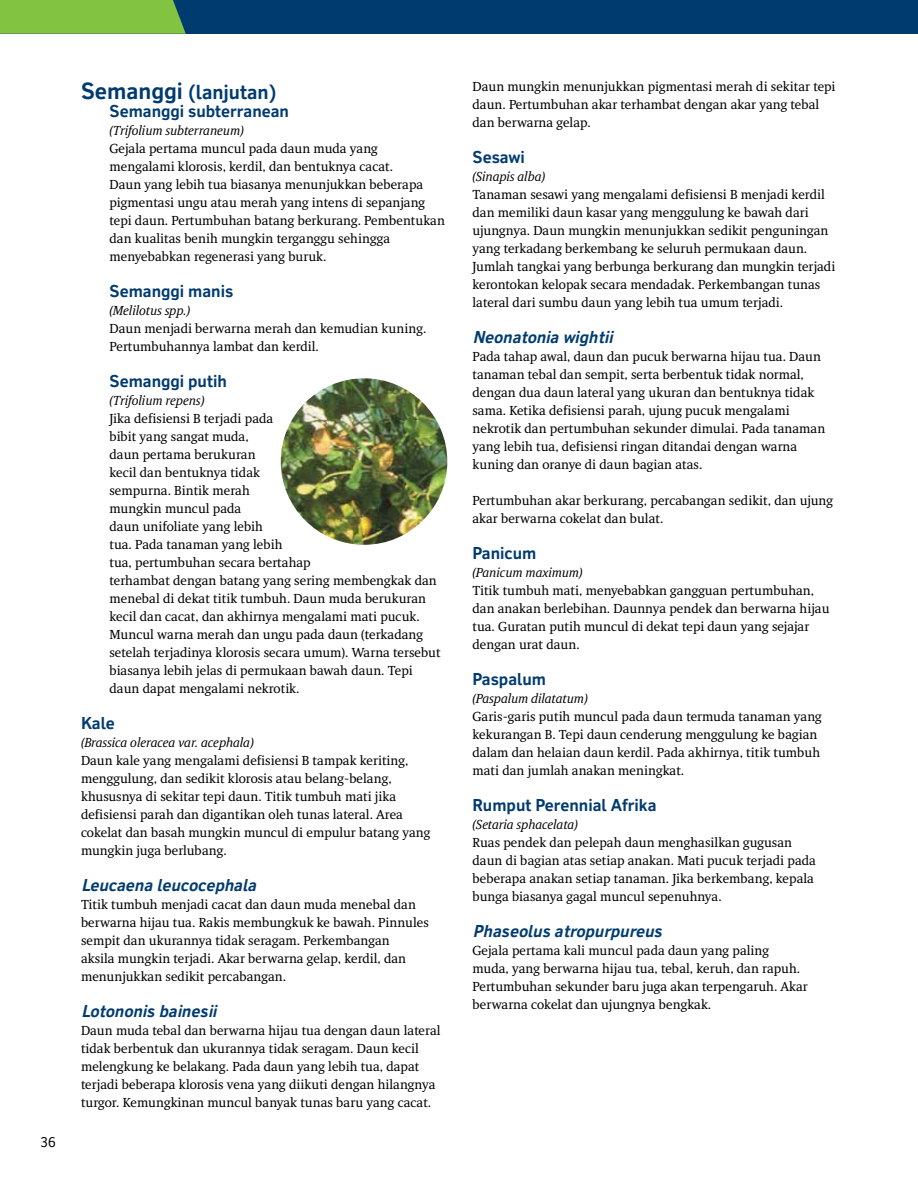
<style>
.page{position:relative;width:918px;height:1188px;background:#fff}
.page>*{position:absolute;margin:0;border:0;box-sizing:border-box;transform-origin:0 0}
.t1{font:700 19.5px "RT Vickerman";color:#003b70}
.t2{font:700 16.5px "RT Vickerman";color:#003b70}
.t3{font:italic 700 16.5px "RT Vickerman";color:#003b70}
.t4{font:13.5px/18px "RT Albanese";color:#000}
.t5{font:italic 13.5px "RT Albanese";color:#000}
.t6{font:13.5px "RT Vickerman";color:#000}
.s1{font-size:22.5px}
</style>
<div class="page">
<div style="left:0;top:0;width:918px;height:34px;background:#003b70"></div>
<div style="left:0;top:0;width:186px;height:34px;background:#82c341"></div>
<img style="left:281px;top:378px;width:166px;height:167px;border-radius:83px">
<p class="t6" style="left:40px;top:1134px;width:17px">36</p>
<h1 class="t1" style="left:81px;top:79px;width:197px"><span class="s1">Semanggi</span> (lanjutan)</h1>
<p class="t2" style="left:110px;top:100px;width:181px">Semanggi subterranean</p>
<p class="t5" style="left:110px;top:122px;width:136px">(Trifolium subterraneum)</p>
<p class="t4" style="left:110px;top:139px;width:337px">Gejala pertama muncul pada daun muda yang mengalami klorosis, kerdil, dan bentuknya cacat.<br>Daun yang lebih tua biasanya menunjukkan beberapa pigmentasi ungu atau merah yang intens di sepanjang tepi daun. Pertumbuhan batang berkurang. Pembentukan dan kualitas benih mungkin terganggu sehingga menyebabkan regenerasi yang buruk.</p>
<p class="t2" style="left:110px;top:280px;width:125px">Semanggi manis</p>
<p class="t5" style="left:110px;top:302px;width:82px">(Melilotus spp.)</p>
<p class="t4" style="left:110px;top:319px;width:318px">Daun menjadi berwarna merah dan kemudian kuning.<br>Pertumbuhannya lambat dan kerdil.</p>
<p class="t2" style="left:110px;top:370px;width:119px">Semanggi putih</p>
<p class="t5" style="left:110px;top:392px;width:96px">(Trifolium repens)</p>
<p class="t4" style="left:110px;top:409px;width:333px">Jika defisiensi B terjadi pada<br>bibit yang sangat muda,<br>daun pertama berukuran<br>kecil dan bentuknya tidak<br>sempurna. Bintik merah<br>mungkin muncul pada<br>daun unifoliate yang lebih<br>tua. Pada tanaman yang lebih<br>tua, pertumbuhan secara bertahap<br>terhambat dengan batang yang sering membengkak dan menebal di dekat titik tumbuh. Daun muda berukuran kecil dan cacat, dan akhirnya mengalami mati pucuk.<br>Muncul warna merah dan ungu pada daun (terkadang setelah terjadinya klorosis secara umum). Warna tersebut biasanya lebih jelas di permukaan bawah daun. Tepi daun dapat mengalami nekrotik.</p>
<p class="t2" style="left:81px;top:712px;width:35px">Kale</p>
<p class="t5" style="left:81px;top:734px;width:174px">(Brassica oleracea var. acephala)</p>
<p class="t4" style="left:81px;top:751px;width:351px">Daun kale yang mengalami defisiensi B tampak keriting, menggulung, dan sedikit klorosis atau belang-belang, khususnya di sekitar tepi daun. Titik tumbuh mati jika defisiensi parah dan digantikan oleh tunas lateral. Area cokelat dan basah mungkin muncul di empulur batang yang mungkin juga berlubang.</p>
<p class="t3" style="left:81px;top:875px;width:176px">Leucaena leucocephala</p>
<p class="t4" style="left:81px;top:895px;width:349px">Titik tumbuh menjadi cacat dan daun muda menebal dan berwarna hijau tua. Rakis membungkuk ke bawah. Pinnules sempit dan ukurannya tidak seragam. Perkembangan<br>aksila mungkin terjadi. Akar berwarna gelap, kerdil, dan menunjukkan sedikit percabangan.</p>
<p class="t3" style="left:81px;top:1001px;width:137px">Lotononis bainesii</p>
<p class="t4" style="left:81px;top:1021px;width:361px">Daun muda tebal dan berwarna hijau tua dengan daun lateral tidak berbentuk dan ukurannya tidak seragam. Daun kecil melengkung ke belakang. Pada daun yang lebih tua, dapat terjadi beberapa klorosis vena yang diikuti dengan hilangnya turgor. Kemungkinan muncul banyak tunas baru yang cacat.</p>
<p class="t4" style="left:472px;top:77px;width:365px">Daun mungkin menunjukkan pigmentasi merah di sekitar tepi daun. Pertumbuhan akar terhambat dengan akar yang tebal dan berwarna gelap.</p>
<p class="t2" style="left:472px;top:147px;width:54px">Sesawi</p>
<p class="t5" style="left:472px;top:169px;width:74px">(Sinapis alba)</p>
<p class="t4" style="left:472px;top:185px;width:364px">Tanaman sesawi yang mengalami defisiensi B menjadi kerdil dan memiliki daun kasar yang menggulung ke bawah dari ujungnya. Daun mungkin menunjukkan sedikit penguningan yang terkadang berkembang ke seluruh permukaan daun.<br>Jumlah tangkai yang berbunga berkurang dan mungkin terjadi kerontokan kelopak secara mendadak. Perkembangan tunas lateral dari sumbu daun yang lebih tua umum terjadi.</p>
<p class="t3" style="left:472px;top:327px;width:142px">Neonatonia wightii</p>
<p class="t4" style="left:472px;top:347px;width:354px">Pada tahap awal, daun dan pucuk berwarna hijau tua. Daun tanaman tebal dan sempit, serta berbentuk tidak normal, dengan dua daun lateral yang ukuran dan bentuknya tidak sama. Ketika defisiensi parah, ujung pucuk mengalami nekrotik dan pertumbuhan sekunder dimulai. Pada tanaman yang lebih tua, defisiensi ringan ditandai dengan warna kuning dan oranye di daun bagian atas.</p>
<p class="t4" style="left:472px;top:491px;width:362px">Pertumbuhan akar berkurang, percabangan sedikit, dan ujung akar berwarna cokelat dan bulat.</p>
<p class="t2" style="left:472px;top:543px;width:66px">Panicum</p>
<p class="t5" style="left:472px;top:565px;width:111px">(Panicum maximum)</p>
<p class="t4" style="left:472px;top:581px;width:359px">Titik tumbuh mati, menyebabkan gangguan pertumbuhan, dan anakan berlebihan. Daunnya pendek dan berwarna hijau tua. Guratan putih muncul di dekat tepi daun yang sejajar dengan urat daun.</p>
<p class="t2" style="left:472px;top:669px;width:75px">Paspalum</p>
<p class="t5" style="left:472px;top:691px;width:116px">(Paspalum dilatatum)</p>
<p class="t4" style="left:472px;top:707px;width:351px">Garis-garis putih muncul pada daun termuda tanaman yang kekurangan B. Tepi daun cenderung menggulung ke bagian dalam dan helaian daun kerdil. Pada akhirnya, titik tumbuh mati dan jumlah anakan meningkat.</p>
<p class="t2" style="left:472px;top:795px;width:186px">Rumput Perennial Afrika</p>
<p class="t5" style="left:472px;top:817px;width:107px">(Setaria sphacelata)</p>
<p class="t4" style="left:472px;top:833px;width:345px">Ruas pendek dan pelepah daun menghasilkan gugusan daun di bagian atas setiap anakan. Mati pucuk terjadi pada beberapa anakan setiap tanaman. Jika berkembang, kepala bunga biasanya gagal muncul sepenuhnya.</p>
<p class="t3" style="left:472px;top:921px;width:191px">Phaseolus atropurpureus</p>
<p class="t4" style="left:472px;top:941px;width:337px">Gejala pertama kali muncul pada daun yang paling muda, yang berwarna hijau tua, tebal, keruh, dan rapuh.<br>Pertumbuhan sekunder baru juga akan terpengaruh. Akar berwarna cokelat dan ujungnya bengkak.</p>
</div>
